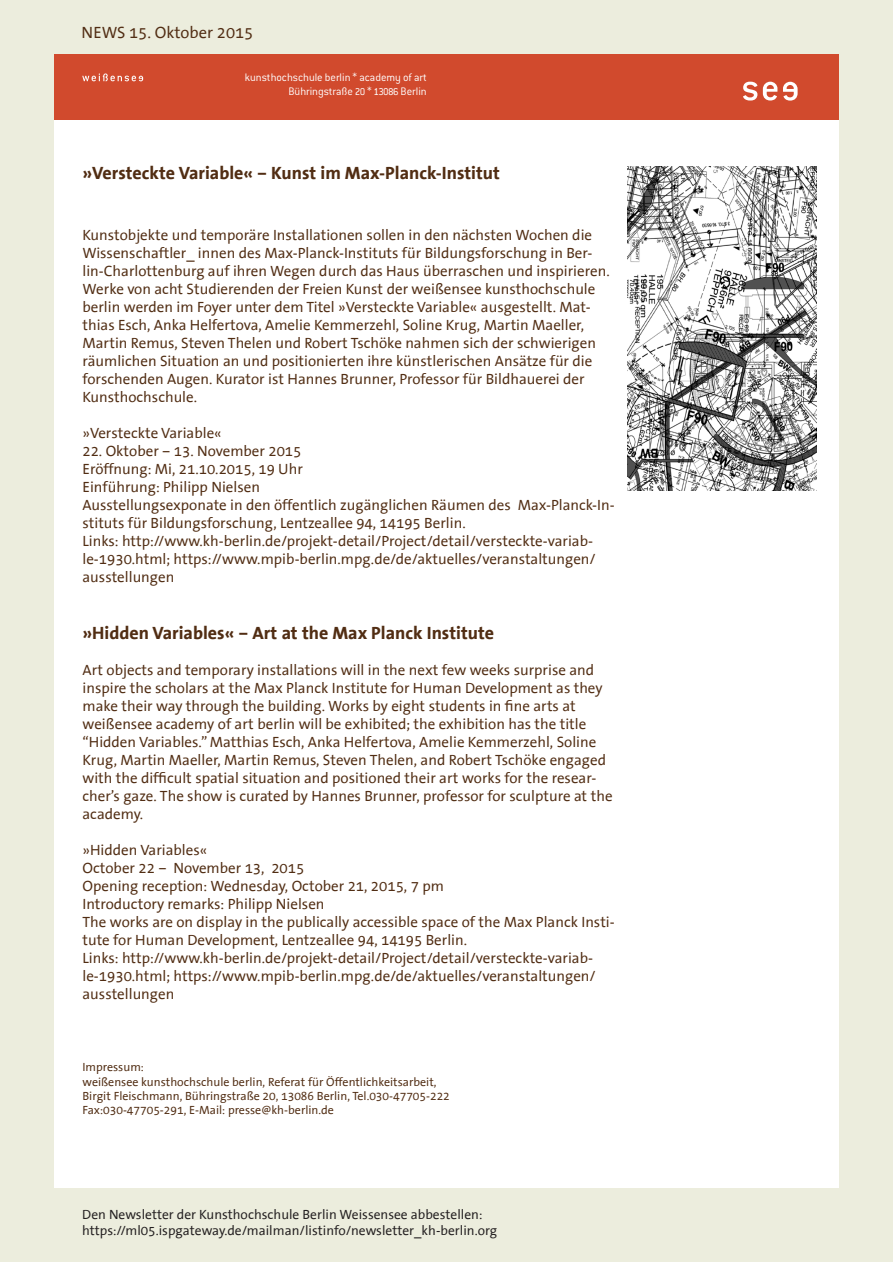
<style>
.page{position:relative;width:893px;height:1263px;background:#fff}
.page>*{position:absolute;margin:0;border:0;box-sizing:border-box;transform-origin:0 0}
.Überschrift{font:700 18px "The Sans Office";color:#512d13}
.Kopfzeile-News{font:16.5px "The Sans Office";color:#512d13}
.Fließtext{font:15px/18px "The Sans Office";color:#512d13}
.t1{font:13.5px/16.2px "The Sans Office";color:#231f20}
.Bildunterschrift{font:12px "The Sans Office";color:#512d13}
.t2{font:300 12px/14.4px "Weiensee Diktator";color:#fff;text-align:right}
</style>
<div class="page">
<div style="left:0;top:0;width:893px;height:1262px;background:#eceddd"></div>
<div style="left:54px;top:54px;width:785px;height:1134px;background:#fff"></div>
<div style="left:54px;top:54px;width:785px;height:66px;background:#d14a2d"></div>
<svg style="left:743px;top:82px;width:14px;height:19px"></svg>
<svg style="left:763px;top:82px;width:14px;height:19px"></svg>
<svg style="left:783px;top:82px;width:15px;height:19px"></svg>
<svg style="left:82px;top:73px;width:61px;height:8px"></svg>
<img style="left:627px;top:166px;width:189px;height:324px">
<p class="Kopfzeile-News" style="left:82px;top:24px;width:173px">NEWS 15. Oktober 2015</p>
<p class="t2" style="left:245px;top:70px;width:183px">kunsthochschule berlin * academy of art<br>Bühringstraße 20 * 13086 Berlin</p>
<p class="Überschrift" style="left:82px;top:164px;width:419px">»Versteckte Variable« – Kunst im Max-Planck-Institut</p>
<p class="Fließtext" style="left:82px;top:226px;width:529px">Kunstobjekte und temporäre Installationen sollen in den nächsten Wochen die Wissenschaftler_ innen des Max-Planck-Instituts für Bildungsforschung in Ber&shy;lin-Charlottenburg auf ihren Wegen durch das Haus überraschen und inspirieren.<br>Werke von acht Studierenden der Freien Kunst der weißensee kunsthochschule berlin werden im Foyer unter dem Titel »Versteckte Variable« ausgestellt. Mat&shy;thias Esch, Anka Helfertova, Amelie Kemmerzehl, Soline Krug, Martin Maeller, Martin Remus, Steven Thelen und Robert Tschöke nahmen sich der schwierigen räumlichen Situation an und positionierten ihre künstlerischen Ansätze für die forschenden Augen. Kurator ist Hannes Brunner, Professor für Bildhauerei der Kunsthochschule.</p>
<p class="Fließtext" style="left:82px;top:424px;width:141px">»Versteckte Variable«</p>
<p class="Fließtext" style="left:82px;top:442px;width:220px">22. Oktober – 13. November 2015</p>
<p class="Fließtext" style="left:82px;top:460px;width:222px">Eröffnung: Mi, 21.10.2015, 19 Uhr</p>
<p class="Fließtext" style="left:82px;top:478px;width:179px">Einführung: Philipp Nielsen</p>
<p class="Fließtext" style="left:82px;top:496px;width:534px">Ausstellungsexponate in den öffentlich zugänglichen Räumen des Max-Planck-In&shy;stituts für Bildungsforschung, Lentzeallee 94, 14195 Berlin.</p>
<p class="Fließtext" style="left:82px;top:532px;width:515px">Links: http://www.kh-berlin.de/projekt-detail/Project/detail/versteckte-variab&shy;le-1930.html; https://www.mpib-berlin.mpg.de/de/aktuelles/veranstaltungen/ ausstellungen</p>
<p class="Überschrift" style="left:82px;top:624px;width:413px">»Hidden Variables« – Art at the Max Planck Institute</p>
<p class="Fließtext" style="left:82px;top:662px;width:532px">Art objects and temporary installations will in the next few weeks surprise and inspire the scholars at the Max Planck Institute for Human Development as they make their way through the building. Works by eight students in fine arts at weißensee academy of art berlin will be exhibited; the exhibition has the title “Hidden Variables.” Matthias Esch, Anka Helfertova, Amelie Kemmerzehl, Soline Krug, Martin Maeller, Martin Remus, Steven Thelen, and Robert Tschöke engaged with the difficult spatial situation and positioned their art works for the resear&shy;cher’s gaze. The show is curated by Hannes Brunner, professor for sculpture at the academy.</p>
<p class="Fließtext" style="left:82px;top:842px;width:126px">»Hidden Variables«</p>
<p class="Fließtext" style="left:82px;top:860px;width:223px">October 22 – November 13, 2015</p>
<p class="Fließtext" style="left:82px;top:878px;width:363px">Opening reception: Wednesday, October 21, 2015, 7 pm</p>
<p class="Fließtext" style="left:82px;top:896px;width:244px">Introductory remarks: Philipp Nielsen</p>
<p class="Fließtext" style="left:82px;top:914px;width:534px">The works are on display in the publically accessible space of the Max Planck Insti&shy;tute for Human Development, Lentzeallee 94, 14195 Berlin.</p>
<p class="Fließtext" style="left:82px;top:950px;width:515px">Links: http://www.kh-berlin.de/projekt-detail/Project/detail/versteckte-variab&shy;le-1930.html; https://www.mpib-berlin.mpg.de/de/aktuelles/veranstaltungen/ ausstellungen</p>
<p class="Bildunterschrift" style="left:82px;top:1061px;width:63px">Impressum:</p>
<p class="Bildunterschrift" style="left:82px;top:1075px;width:355px">weißensee kunsthochschule berlin, Referat für Öffentlichkeitsarbeit,</p>
<p class="Bildunterschrift" style="left:82px;top:1090px;width:369px">Birgit Fleischmann, Bühringstraße 20, 13086 Berlin, Tel.030-47705-222</p>
<p class="Bildunterschrift" style="left:82px;top:1104px;width:253px">Fax:030-47705-291, E-Mail: presse@kh-berlin.de</p>
<p class="t1" style="left:82px;top:1207px;width:416px">Den Newsletter der Kunsthochschule Berlin Weissensee abbestellen: https://ml05.ispgateway.de/mailman/listinfo/newsletter_kh-berlin.org</p>
</div>
